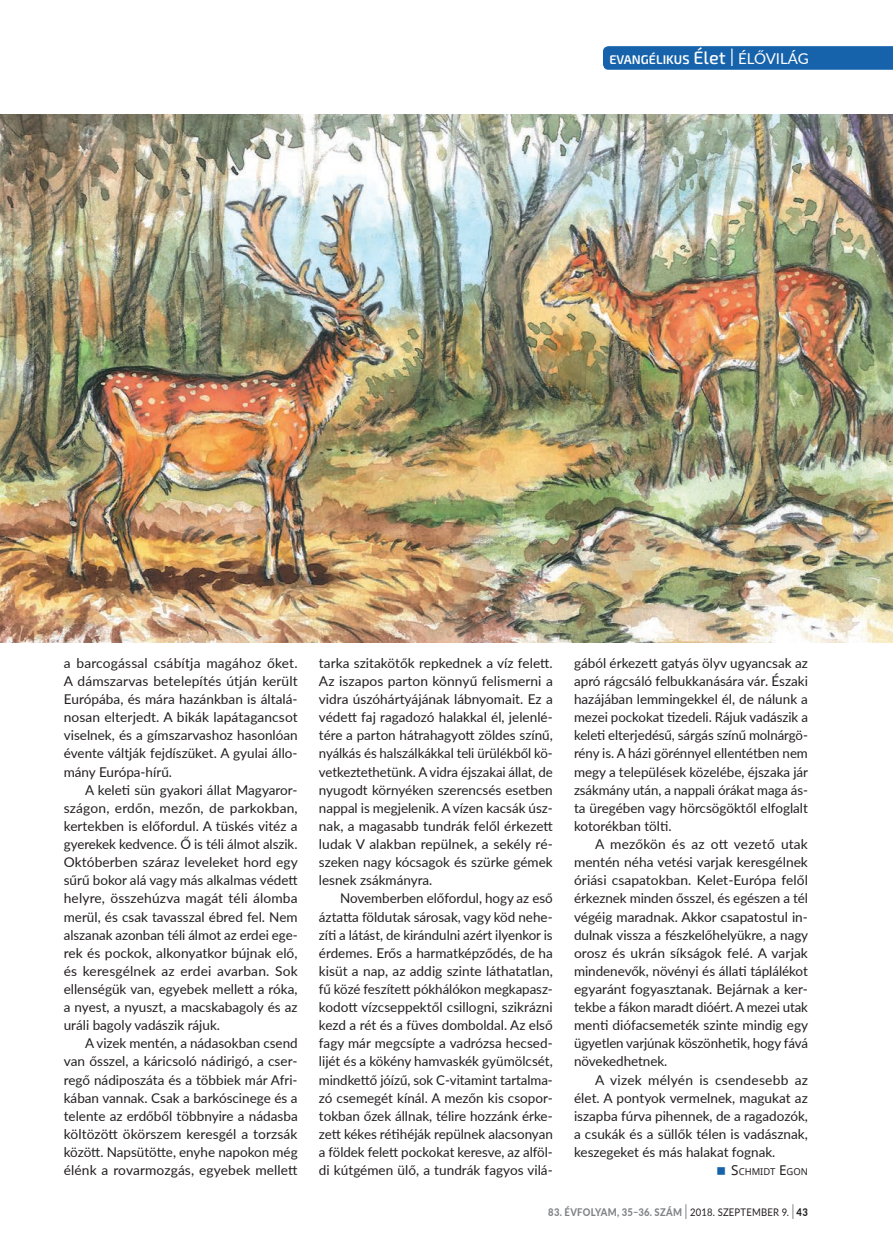
<style>
.page{position:relative;width:893px;height:1255px;background:#fff}
.page>*{position:absolute;margin:0;border:0;box-sizing:border-box;transform-origin:0 0}
.t1{font:13.5px/18.1px "Lato";color:#231f20;text-align:justify}
.t2{font:600 12.6px "Exo 2";color:#fff}
.t3{font:800 10.5px "Lato";letter-spacing:.03em;color:#808285;scale:.9 1}
.t4{font:9.45px "Noto Sans";color:#231f20}
.s1{font-weight:500;font-size:18px}
.s2{font-weight:300;font-size:25.2px}
.s3{font-family:"Lato";font-weight:400;font-size:15px}
.s4{font-size:13.5px}
.s5{font-weight:300;font-size:21px;color:#231f20}
.s6{font-weight:400;color:#231f20}
.s7{color:#231f20}
</style>
<div class="page">
<img style="left:0;top:115px;width:893px;height:527px">
<svg style="left:603px;top:46px;width:290px;height:24px;background:#1a65ad"></svg>
<p class="t2" style="left:609px;top:52px;width:201px">EVANGÉLIKUS <span class="s1">Élet</span> <span class="s2">I</span> <span class="s3">ÉLŐVILÁG</span></p>
<p class="t1" style="left:64px;top:653px;width:235px">a barcogással csábítja magához őket.<br>A dámszarvas betelepítés útján került Európába, és mára hazánkban is általá&shy;nosan elterjedt. A bikák lapátagancsot viselnek, és a gímszarvashoz hasonlóan évente váltják fejdíszüket. A gyulai állo&shy;mány Európa-hírű.</p>
<p class="t1" style="left:64px;top:780px;width:236px;text-indent:21px">A keleti sün gyakori állat Magyaror&shy;szágon, erdőn, mezőn, de parkokban, kertekben is előfordul. A tüskés vitéz a gyerekek kedvence. Ő is téli álmot alszik.<br>Októberben száraz leveleket hord egy sűrű bokor alá vagy más alkalmas védett helyre, összehúzva magát téli álomba merül, és csak tavasszal ébred fel. Nem alszanak azonban téli álmot az erdei ege&shy;rek és pockok, alkonyatkor bújnak elő, és keresgélnek az erdei avarban. Sok ellenségük van, egyebek mellett a róka, a nyest, a nyuszt, a macskabagoly és az uráli bagoly vadászik rájuk.</p>
<p class="t1" style="left:64px;top:1033px;width:235px;text-indent:21px">A vizek mentén, a nádasokban csend van ősszel, a káricsoló nádirigó, a cser&shy;regő nádiposzáta és a többiek már Afri&shy;kában vannak. Csak a barkóscinege és a telente az erdőből többnyire a nádasba költözött ökörszem keresgél a torzsák között. Napsütötte, enyhe napokon még élénk a rovarmozgás, egyebek mellett</p>
<p class="t1" style="left:319px;top:653px;width:235px">tarka szitakötők repkednek a víz felett.<br>Az iszapos parton könnyű felismerni a vidra úszóhártyájának lábnyomait. Ez a védett faj ragadozó halakkal él, jelenlé&shy;tére a parton hátrahagyott zöldes színű, nyálkás és halszálkákkal teli ürülékből kö&shy;vetkeztethetünk. A vidra éjszakai állat, de nyugodt környéken szerencsés esetben nappal is megjelenik. A vízen kacsák úsz&shy;nak, a magasabb tundrák felől érkezett ludak V alakban repülnek, a sekély ré&shy;szeken nagy kócsagok és szürke gémek lesnek zsákmányra.</p>
<p class="t1" style="left:319px;top:888px;width:235px;text-indent:21px">Novemberben előfordul, hogy az eső áztatta földutak sárosak, vagy köd nehe&shy;zíti a látást, de kirándulni azért ilyenkor is érdemes. Erős a harmatképződés, de ha kisüt a nap, az addig szinte láthatatlan, fű közé feszített pókhálókon megkapasz&shy;kodott vízcseppektől csillogni, szikrázni kezd a rét és a füves domboldal. Az első fagy már megcsípte a vadrózsa hecsed&shy;lijét és a kökény hamvaskék gyümölcsét, mindkettő jóízű, sok C-vitamint tartalma&shy;zó csemegét kínál. A mezőn kis csopor&shy;tokban őzek állnak, télire hozzánk érke&shy;zett kékes rétihéják repülnek alacsonyan a földek felett pockokat keresve, az alföl&shy;di kútgémen ülő, a tundrák fagyos vilá-</p>
<p class="t1" style="left:574px;top:653px;width:236px">gából érkezett gatyás ölyv ugyancsak az apró rágcsáló felbukkanására vár. Északi hazájában lemmingekkel él, de nálunk a mezei pockokat tizedeli. Rájuk vadászik a keleti elterjedésű, sárgás színű molnárgö&shy;rény is. A házi görénnyel ellentétben nem megy a települések közelébe, éjszaka jár zsákmány után, a nappali órákat maga ás&shy;ta üregében vagy hörcsögöktől elfoglalt kotorékban tölti.</p>
<p class="t1" style="left:574px;top:834px;width:236px;text-indent:21px">A mezőkön és az ott vezető utak mentén néha vetési varjak keresgélnek óriási csapatokban. Kelet-Európa felől érkeznek minden ősszel, és egészen a tél végéig maradnak. Akkor csapatostul in&shy;dulnak vissza a fészkelőhelyükre, a nagy orosz és ukrán síkságok felé. A varjak mindenevők, növényi és állati táplálékot egyaránt fogyasztanak. Bejárnak a ker&shy;tekbe a fákon maradt dióért. A mezei utak menti diófacsemeték szinte mindig egy ügyetlen varjúnak köszönhetik, hogy fává növekedhetnek.</p>
<p class="t1" style="left:574px;top:1069px;width:235px;text-indent:21px">A vizek mélyén is csendesebb az élet. A pontyok vermelnek, magukat az iszapba fúrva pihennek, de a ragadozók, a csukák és a süllők télen is vadásznak, keszegeket és más halakat fognak.</p>
<p class="t4" style="left:731px;top:1165px;width:16px"><span class="s4">S</span>CHM</p>
<p class="t4" style="left:760px;top:1165px;width:49px">IDT <span class="s4">E</span>GON</p>
<p class="t3" style="left:548px;top:1203px;width:290px">83. ÉVFOLYAM, 35–36. SZÁM <span class="s5">I</span> <span class="s6">2018. SZEPTEMBER 9.</span> <span class="s5">I</span> <span class="s7">43</span></p>
</div>
